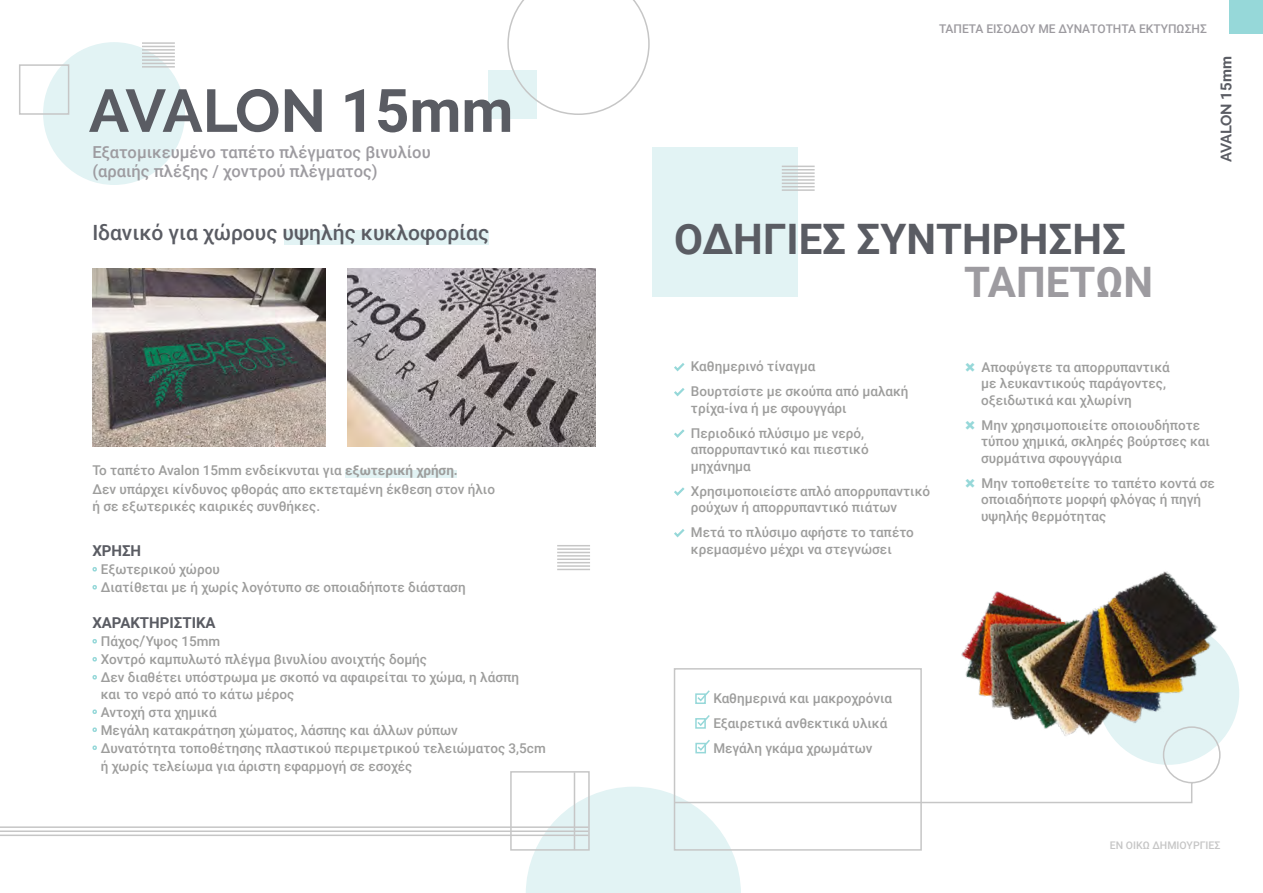
<style>
.page{position:relative;width:1263px;height:893px;background:#fff}
.page>*{position:absolute;margin:0;border:0;box-sizing:border-box;transform-origin:0 0}
.t1{font:700 60px "Raleway";letter-spacing:-.045em;color:#5a5c63}
.t2{font:700 42px "Roboto";color:#5a5c63}
.t3{font:700 42px "Roboto";color:#9d9ba0}
.t4{font:500 21px "Roboto";color:#5a5c63}
.t5{font:500 16.5px/19.8px "Roboto";color:#9d9ba0}
.t6{font:700 15px "Roboto";color:#5a5c63}
.t7{font:700 15px "Raleway";letter-spacing:-.045em;color:#5a5c63}
.t8{font:500 13.5px/16.5px "Roboto";color:#9d9d9c}
.t9{font:500 12px "Roboto";color:#9d9ba0}
.t10{font:500 10.5px "Roboto";color:#c6c6c6}
.s1{font-family:"Roboto"}
.s2{font-weight:700}
.s3{color:#96d8d9}
</style>
<div class="page">
<div style="left:346px;top:470px;width:111px;height:7px;background:#e2f3f4"></div>
<div style="left:43px;top:42px;width:142px;height:143px;background:#e2f3f4;border-radius:50%"></div>
<div style="left:510px;top:771px;width:80px;height:80px;border:2px solid #c6c6c6"></div>
<hr style="left:0;top:826px;width:588px;height:2px;background:#c6c6c6">
<hr style="left:0;top:830px;width:588px;height:2px;background:#c6c6c6">
<hr style="left:0;top:834px;width:588px;height:2px;background:#c6c6c6">
<div style="left:488px;top:70px;width:49px;height:49px;background:#e2f3f4"></div>
<svg style="left:507px;top:0;width:143px;height:115px"></svg>
<img style="left:92px;top:269px;width:234px;height:177px">
<img style="left:347px;top:269px;width:248px;height:177px">
<hr style="left:557px;top:558px;width:33px;height:2px;background:#c6c6c6">
<hr style="left:557px;top:562px;width:33px;height:1px;background:#c6c6c6">
<hr style="left:557px;top:565px;width:33px;height:2px;background:#c6c6c6">
<hr style="left:557px;top:569px;width:33px;height:1px;background:#c6c6c6">
<hr style="left:557px;top:555px;width:33px;height:2px;background:#c6c6c6">
<hr style="left:557px;top:552px;width:33px;height:1px;background:#c6c6c6">
<hr style="left:557px;top:548px;width:33px;height:2px;background:#c6c6c6">
<hr style="left:557px;top:545px;width:33px;height:1px;background:#c6c6c6">
<div style="left:284px;top:231px;width:205px;height:14px;background:#e2f3f4"></div>
<svg style="left:674px;top:363px;width:11px;height:9px"></svg>
<svg style="left:674px;top:388px;width:11px;height:9px"></svg>
<svg style="left:674px;top:429px;width:11px;height:9px"></svg>
<svg style="left:674px;top:487px;width:11px;height:9px"></svg>
<svg style="left:674px;top:529px;width:11px;height:9px"></svg>
<div style="left:695px;top:693px;width:11px;height:11px;border:2px solid #96d8d9"></div>
<div style="left:674px;top:668px;width:248px;height:183px;border:2px solid #c6c6c6"></div>
<svg style="left:696px;top:690px;width:14px;height:12px"></svg>
<div style="left:1229px;top:0;width:34px;height:33px;background:#96d8d9"></div>
<div style="left:653px;top:147px;width:145px;height:150px;background:#e2f3f4"></div>
<hr style="left:782px;top:179px;width:33px;height:2px;background:#c6c6c6">
<hr style="left:782px;top:183px;width:33px;height:1px;background:#c6c6c6">
<hr style="left:782px;top:186px;width:33px;height:1px;background:#c6c6c6">
<hr style="left:782px;top:189px;width:33px;height:2px;background:#c6c6c6">
<hr style="left:782px;top:176px;width:33px;height:1px;background:#c6c6c6">
<hr style="left:782px;top:172px;width:33px;height:2px;background:#c6c6c6">
<hr style="left:782px;top:169px;width:33px;height:1px;background:#c6c6c6">
<hr style="left:782px;top:166px;width:33px;height:1px;background:#c6c6c6">
<img style="left:961px;top:571px;width:277px;height:170px">
<svg style="left:526px;top:713px;width:695px;height:180px"></svg>
<hr style="left:142px;top:56px;width:33px;height:1px;background:#c6c6c6">
<hr style="left:142px;top:59px;width:33px;height:2px;background:#c6c6c6">
<hr style="left:142px;top:63px;width:33px;height:1px;background:#c6c6c6">
<hr style="left:142px;top:66px;width:33px;height:2px;background:#c6c6c6">
<hr style="left:142px;top:53px;width:33px;height:1px;background:#c6c6c6">
<hr style="left:142px;top:49px;width:33px;height:2px;background:#c6c6c6">
<hr style="left:142px;top:46px;width:33px;height:1px;background:#c6c6c6">
<hr style="left:142px;top:42px;width:33px;height:2px;background:#c6c6c6">
<div style="left:19px;top:64px;width:50px;height:51px;border:2px solid #c6c6c6"></div>
<h1 class="t1" style="left:89px;top:76px;width:426px">AVALON <span class="s1">15mm</span></h1>
<p class="t5" style="left:92px;top:141px;width:340px">Εξατομικευμένο ταπέτο πλέγματος βινυλίου (αραιής πλέξης / χοντρού πλέγματος)</p>
<h3 class="t4" style="left:92px;top:218px;width:398px">Ιδανικό για χώρους υψηλής κυκλοφορίας</h3>
<p class="t8" style="left:92px;top:460px;width:404px;line-height:19.5px">Το ταπέτο Avalon 15mm ενδείκνυται για <span class="s2">εξωτερική χρήση.<br></span>Δεν υπάρχει κίνδυνος φθοράς απο εκτεταμένη έκθεση στον ήλιο</p>
<p class="t8" style="left:92px;top:497px;width:229px">ή σε εξωτερικές καιρικές συνθήκες.</p>
<p class="t6" style="left:92px;top:540px;width:50px">ΧΡΗΣΗ</p>
<p class="t8" style="left:92px;top:561px;width:129px"><span class="s3">•</span> Εξωτερικού χώρου</p>
<p class="t8" style="left:92px;top:579px;width:375px"><span class="s3">•</span> Διατίθεται με ή χωρίς λογότυπο σε οποιαδήποτε διάσταση</p>
<p class="t6" style="left:92px;top:612px;width:125px">ΧΑΡΑΚΤΗΡΙΣΤΙΚΑ</p>
<p class="t8" style="left:92px;top:633px;width:130px"><span class="s3">•</span> Πάχος/Ύψος 15mm</p>
<p class="t8" style="left:92px;top:651px;width:336px"><span class="s3">•</span> Χοντρό καμπυλωτό πλέγμα βινυλίου ανοιχτής δομής</p>
<p class="t8" style="left:101px;top:669px;width:420px;text-indent:-9px"><span class="s3">•</span> Δεν διαθέτει υπόστρωμα με σκοπό να αφαιρείται το χώμα, η λάσπη και το νερό από το κάτω μέρος</p>
<p class="t8" style="left:92px;top:703px;width:126px"><span class="s3">•</span> Αντοχή στα χημικά</p>
<p class="t8" style="left:92px;top:721px;width:367px"><span class="s3">•</span> Μεγάλη κατακράτηση χώματος, λάσπης και άλλων ρύπων</p>
<p class="t8" style="left:101px;top:738px;width:446px;line-height:18px;text-indent:-9px"><span class="s3">•</span> Δυνατότητα τοποθέτησης πλαστικού περιμετρικού τελειώματος 3,5cm ή χωρίς τελείωμα για άριστη εφαρμογή σε εσοχές</p>
<p class="t9" style="left:939px;top:21px;width:269px">ΤΑΠΕΤΑ ΕΙΣΟΔΟΥ ΜΕ ΔΥΝΑΤΟΤΗΤΑ ΕΚΤΥΠΩΣΗΣ</p>
<p class="t7" style="left:1218px;top:162px;width:108px;rotate:-90deg">AVALON <span class="s1">15mm</span></p>
<h2 class="t2" style="left:674px;top:210px;width:453px">ΟΔΗΓΙΕΣ ΣΥΝΤΗΡΗΣΗΣ</h2>
<h2 class="t3" style="left:964px;top:252px;width:191px">ΤΑΠΕΤΩΝ</h2>
<p class="t8" style="left:691px;top:354px;width:219px;line-height:25px">Καθημερινό τίναγμα<br>Βουρτσίστε με σκούπα από μαλακή</p>
<p class="t8" style="left:691px;top:395px;width:175px;line-height:25px">τρίχα-ίνα ή με σφουγγάρι<br>Περιοδικό πλύσιμο με νερό,</p>
<p class="t8" style="left:691px;top:441px;width:179px">απορρυπαντικό και πιεστικό μηχάνημα</p>
<p class="t8" style="left:691px;top:482px;width:241px">Χρησιμοποιείστε απλό απορρυπαντικό ρούχων ή απορρυπαντικό πιάτων</p>
<p class="t8" style="left:691px;top:524px;width:224px">Μετά το πλύσιμο αφήστε το ταπέτο κρεμασμένο μέχρι να στεγνώσει</p>
<p class="t8" style="left:981px;top:358px;width:190px">Αποφύγετε τα απορρυπαντικά με λευκαντικούς παράγοντες, οξειδωτικά και χλωρίνη</p>
<p class="t8" style="left:981px;top:416px;width:230px">Μην χρησιμοποιείτε οποιουδήποτε τύπου χημικά, σκληρές βούρτσες και συρμάτινα σφουγγάρια</p>
<p class="t8" style="left:981px;top:474px;width:235px">Μην τοποθετείτε το ταπέτο κοντά σε οποιαδήποτε μορφή φλόγας ή πηγή υψηλής θερμότητας</p>
<p class="t8" style="left:713px;top:686px;width:180px;line-height:25px">Καθημερινά και μακροχρόνια<br>Εξαιρετικά ανθεκτικά υλικά<br>Μεγάλη γκάμα χρωμάτων</p>
<p class="t10" style="left:1110px;top:838px;width:112px">ΕΝ ΟΙΚΩ ΔΗΜΙΟΥΡΓΙΕΣ</p>
</div>
